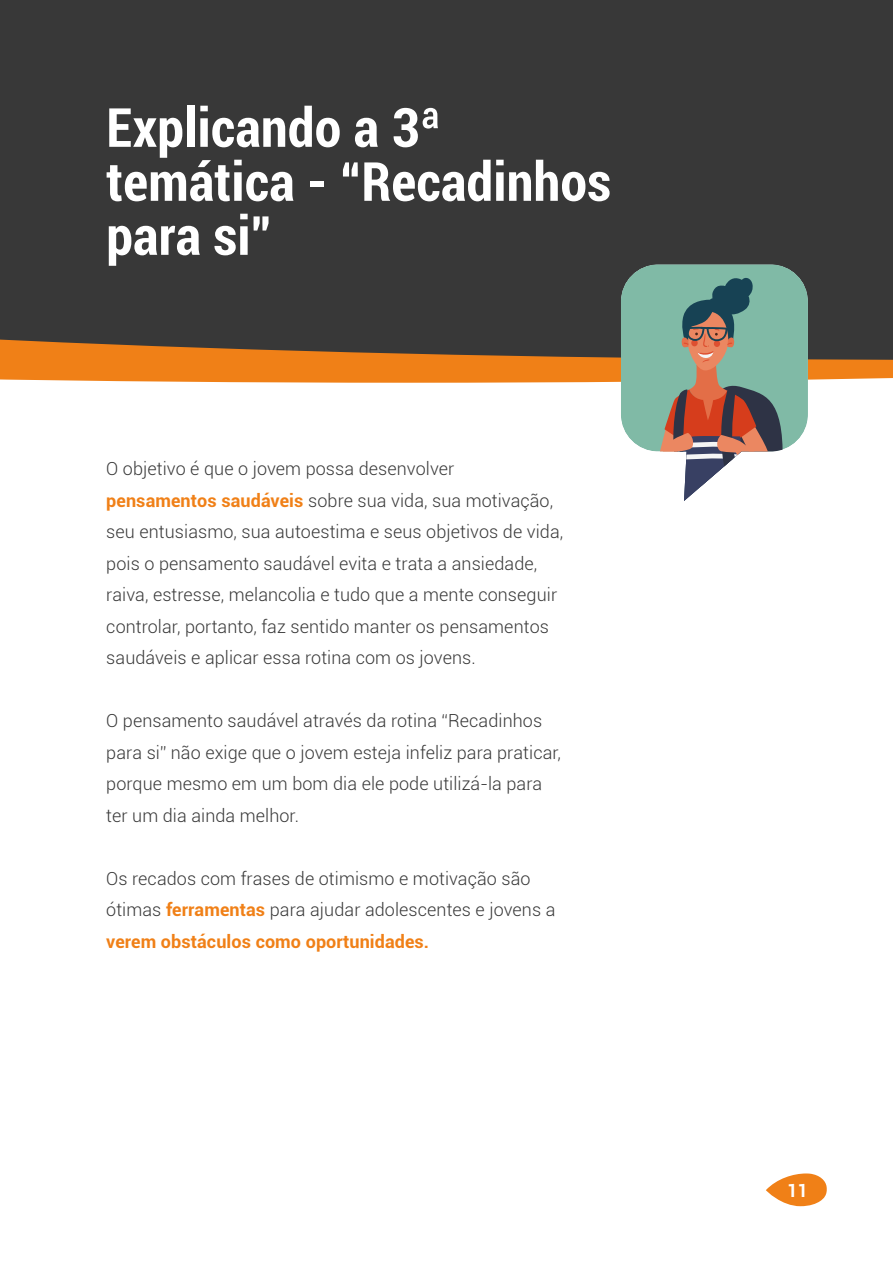
<style>
.page{position:relative;width:893px;height:1263px;background:#fff}
.page>*{position:absolute;margin:0;border:0;box-sizing:border-box;transform-origin:0 0}
.t1{font:700 condensed 54px/54px "Roboto";letter-spacing:.005em;color:#fff}
.t2{font:300 18px/31.5px "Roboto";letter-spacing:.005em;color:#383838}
.t3{font:700 18px "Roboto";color:#fff}
.s1{font-weight:700;color:#f08017}
</style>
<div class="page">
<svg style="left:766px;top:1173px;width:61px;height:33px"></svg>
<svg style="left:0;top:360px;width:893px;height:23px;background:#f08825"></svg>
<div style="left:0;top:0;width:893px;height:360px;background:#383838"></div>
<svg style="left:621px;top:264px;width:187px;height:237px"></svg>
<p class="t1" style="left:106px;top:99px;width:506px">Explicando a 3ª temática - “Recadinhos para si”</p>
<p class="t2" style="left:106px;top:452px;width:458px">O objetivo é que o jovem possa desenvolver <span class="s1">pensamentos saudáveis</span> sobre sua vida, sua motivação, seu entusiasmo, sua autoestima e seus objetivos de vida, pois o pensamento saudável evita e trata a ansiedade, raiva, estresse, melancolia e tudo que a mente conseguir controlar, portanto, faz sentido manter os pensamentos saudáveis e aplicar essa rotina com os jovens.</p>
<p class="t2" style="left:106px;top:704px;width:456px">O pensamento saudável através da rotina “Recadinhos para si” não exige que o jovem esteja infeliz para praticar, porque mesmo em um bom dia ele pode utilizá-la para ter um dia ainda melhor.</p>
<p class="t2" style="left:106px;top:862px;width:451px">Os recados com frases de otimismo e motivação são ótimas <span class="s1">ferramentas</span> para ajudar adolescentes e jovens a <span class="s1">verem obstáculos como oportunidades.</span></p>
<p class="t3" style="left:787px;top:1177px;width:22px">11</p>
</div>
